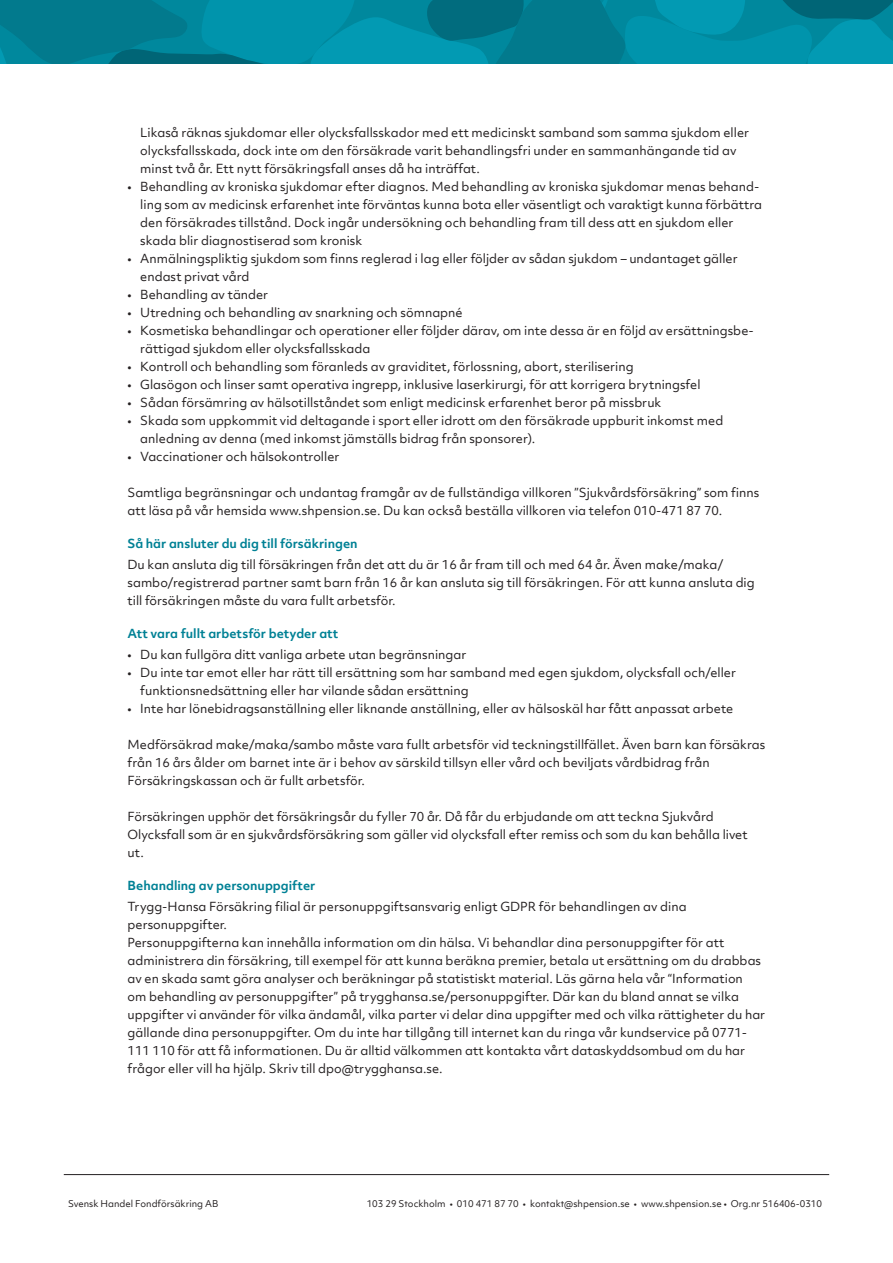
<style>
.page{position:relative;width:893px;height:1263px;background:#fff}
.page>*{position:absolute;margin:0;border:0;box-sizing:border-box;transform-origin:0 0}
.Pa0{font:12px/18px "Objektiv Mk 2";color:#231f20}
.Pa0-2{font:700 12px "Objektiv Mk 2";color:#008195}
.t1{font:9px "Objektiv Mk 1";color:#231f20}
.s1{font-weight:700;color:#008195}
</style>
<div class="page">
<svg style="left:0;top:0;width:893px;height:64px;background:#00879c"></svg>
<hr style="left:64px;top:1174px;width:765px;height:1px;background:#231f20">
<p class="Pa0" style="left:140px;top:123px;width:610px">Likaså räknas sjukdomar eller olycksfallsskador med ett medicinskt samband som samma sjukdom eller olycksfallsskada, dock inte om den försäkrade varit behandlingsfri under en sammanhängande tid av minst två år. Ett nytt försäkringsfall anses då ha inträffat.</p>
<p class="Pa0" style="left:140px;top:177px;width:623px;text-indent:-13px">• Behandling av kroniska sjukdomar efter diagnos. Med behandling av kroniska sjukdomar menas behand&shy;ling som av medicinsk erfarenhet inte förväntas kunna bota eller väsentligt och varaktigt kunna förbättra den försäkrades tillstånd. Dock ingår undersökning och behandling fram till dess att en sjukdom eller skada blir diagnostiserad som kronisk</p>
<p class="Pa0" style="left:140px;top:249px;width:599px;text-indent:-13px">• Anmälningspliktig sjukdom som finns reglerad i lag eller följder av sådan sjukdom – undantaget gäller endast privat vård</p>
<p class="Pa0" style="left:128px;top:285px;width:142px">• Behandling av tänder</p>
<p class="Pa0" style="left:128px;top:303px;width:337px">• Utredning och behandling av snarkning och sömnapné</p>
<p class="Pa0" style="left:140px;top:321px;width:615px;text-indent:-13px">• Kosmetiska behandlingar och operationer eller följder därav, om inte dessa är en följd av ersättningsbe&shy;rättigad sjukdom eller olycksfallsskada</p>
<p class="Pa0" style="left:128px;top:357px;width:508px">• Kontroll och behandling som föranleds av graviditet, förlossning, abort, sterilisering</p>
<p class="Pa0" style="left:128px;top:375px;width:574px">• Glasögon och linser samt operativa ingrepp, inklusive laserkirurgi, för att korrigera brytningsfel</p>
<p class="Pa0" style="left:128px;top:393px;width:535px">• Sådan försämring av hälsotillståndet som enligt medicinsk erfarenhet beror på missbruk</p>
<p class="Pa0" style="left:140px;top:411px;width:585px;text-indent:-13px">• Skada som uppkommit vid deltagande i sport eller idrott om den försäkrade uppburit inkomst med anledning av denna (med inkomst jämställs bidrag från sponsorer).</p>
<p class="Pa0" style="left:128px;top:447px;width:213px">• Vaccinationer och hälsokontroller</p>
<p class="Pa0" style="left:128px;top:483px;width:633px">Samtliga begränsningar och undantag framgår av de fullständiga villkoren ”Sjukvårdsförsäkring” som finns att läsa på vår hemsida www.shpension.se. Du kan också beställa villkoren via telefon 010-471 87 70.</p>
<p class="Pa0-2" style="left:128px;top:535px;width:232px">Så här ansluter du dig till försäkringen</p>
<p class="Pa0" style="left:128px;top:555px;width:629px">Du kan ansluta dig till försäkringen från det att du är 16 år fram till och med 64 år. Även make/maka/ sambo/registrerad partner samt barn från 16 år kan ansluta sig till försäkringen. För att kunna ansluta dig till försäkringen måste du vara fullt arbetsför.</p>
<p class="Pa0-2" style="left:128px;top:625px;width:212px">Att vara fullt arbetsför betyder att</p>
<p class="Pa0" style="left:128px;top:645px;width:340px">• Du kan fullgöra ditt vanliga arbete utan begränsningar</p>
<p class="Pa0" style="left:140px;top:663px;width:597px;text-indent:-13px">• Du inte tar emot eller har rätt till ersättning som har samband med egen sjukdom, olycksfall och/eller funktionsnedsättning eller har vilande sådan ersättning</p>
<p class="Pa0" style="left:128px;top:699px;width:607px">• Inte har lönebidragsanställning eller liknande anställning, eller av hälsoskäl har fått anpassat arbete</p>
<p class="Pa0" style="left:128px;top:735px;width:639px">Medförsäkrad make/maka/sambo måste vara fullt arbetsför vid teckningstillfället. Även barn kan försäkras från 16 års ålder om barnet inte är i behov av särskild tillsyn eller vård och beviljats vårdbidrag från<br>Försäkringskassan och är fullt arbetsför.</p>
<p class="Pa0" style="left:128px;top:807px;width:622px">Försäkringen upphör det försäkringsår du fyller 70 år. Då får du erbjudande om att teckna Sjukvård<br>Olycksfall som är en sjukvårdsförsäkring som gäller vid olycksfall efter remiss och som du kan behålla livet ut.</p>
<p class="Pa0" style="left:128px;top:874px;width:561px;line-height:21px"><span class="s1">Behandling av personuppgifter<br></span>Trygg-Hansa Försäkring filial är personuppgiftsansvarig enligt GDPR för behandlingen av dina</p>
<p class="Pa0" style="left:128px;top:915px;width:101px">personuppgifter.</p>
<p class="Pa0" style="left:128px;top:933px;width:598px">Personuppgifterna kan innehålla information om din hälsa. Vi behandlar dina personuppgifter för att</p>
<p class="Pa0" style="left:128px;top:951px;width:635px">administrera din försäkring, till exempel för att kunna beräkna premier, betala ut ersättning om du drabbas</p>
<p class="Pa0" style="left:128px;top:969px;width:617px">av en skada samt göra analyser och beräkningar på statistiskt material. Läs gärna hela vår “Information</p>
<p class="Pa0" style="left:128px;top:987px;width:613px">om behandling av personuppgifter” på trygghansa.se/personuppgifter. Där kan du bland annat se vilka</p>
<p class="Pa0" style="left:128px;top:1005px;width:639px">uppgifter vi använder för vilka ändamål, vilka parter vi delar dina uppgifter med och vilka rättigheter du har</p>
<p class="Pa0" style="left:128px;top:1023px;width:621px">gällande dina personuppgifter. Om du inte har tillgång till internet kan du ringa vår kundservice på 0771-</p>
<p class="Pa0" style="left:128px;top:1041px;width:619px">111 110 för att få informationen. Du är alltid välkommen att kontakta vårt dataskyddsombud om du har</p>
<p class="Pa0" style="left:128px;top:1059px;width:317px">frågor eller vill ha hjälp. Skriv till dpo@trygghansa.se.</p>
<p class="t1" style="left:68px;top:1197px;width:152px">Svensk Handel Fondförsäkring AB</p>
<p class="t1" style="left:367px;top:1197px;width:457px">103 29 Stockholm • 010 471 87 70 • kontakt@shpension.se • www.shpension.se • Org.nr 516406-0310</p>
</div>
